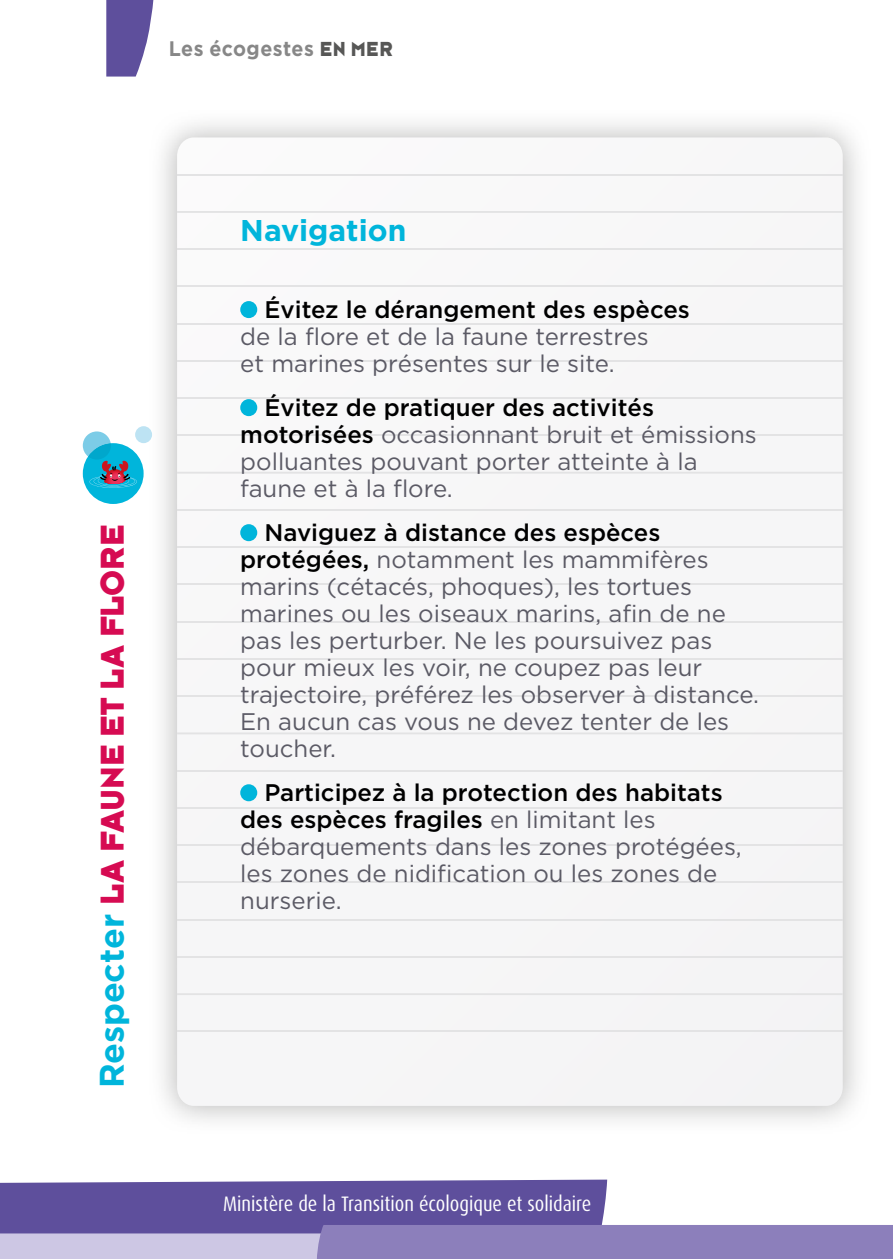
<style>
.page{position:relative;width:893px;height:1259px;background:#fff}
.page>*{position:absolute;margin:0;border:0;box-sizing:border-box;transform-origin:0 0}
.t1{font:34.2px "Typeface Six";letter-spacing:-.005em;color:#d60b52}
.t2{font:700 30px "Gotham";color:#00b5db}
.t3{font:24px/27px "Gotham";color:#5b5a65}
.t4{font:500 24px "Gotham";color:#000}
.t5{font:condensed 21px "Dax OT";color:#fff}
.t6{font:700 21px "Gotham";letter-spacing:.02em;color:#878787;scale:.93 1}
.s1{font-family:"Typeface Six";font-weight:400;color:#575756}
.s2{font-family:"Gotham";font-weight:700;color:#00b5db}
.s3{font-weight:500;color:#000}
</style>
<div class="page">
<div style="left:177px;top:137px;width:666px;height:969px;background:#f6f6f7"></div>
<hr style="left:177px;top:1030px;width:666px;height:2px;background:#e3e3e4">
<svg style="left:177px;top:993px;width:666px;height:2px"></svg>
<svg style="left:177px;top:732px;width:666px;height:2px"></svg>
<svg style="left:177px;top:472px;width:666px;height:1px"></svg>
<svg style="left:177px;top:211px;width:666px;height:2px"></svg>
<hr style="left:177px;top:956px;width:666px;height:2px;background:#e3e3e4">
<hr style="left:177px;top:918px;width:666px;height:2px;background:#e3e3e4">
<hr style="left:177px;top:881px;width:666px;height:2px;background:#e3e3e4">
<hr style="left:177px;top:844px;width:666px;height:2px;background:#e3e3e4">
<hr style="left:177px;top:807px;width:666px;height:2px;background:#e3e3e4">
<hr style="left:177px;top:769px;width:666px;height:2px;background:#e3e3e4">
<hr style="left:177px;top:695px;width:666px;height:2px;background:#e3e3e4">
<hr style="left:177px;top:658px;width:666px;height:2px;background:#e3e3e4">
<hr style="left:177px;top:621px;width:666px;height:1px;background:#e3e3e4">
<hr style="left:177px;top:583px;width:666px;height:2px;background:#e3e3e4">
<hr style="left:177px;top:546px;width:666px;height:2px;background:#e3e3e4">
<hr style="left:177px;top:509px;width:666px;height:2px;background:#e3e3e4">
<hr style="left:177px;top:434px;width:666px;height:2px;background:#e3e3e4">
<hr style="left:177px;top:397px;width:666px;height:2px;background:#e3e3e4">
<hr style="left:177px;top:360px;width:666px;height:2px;background:#e3e3e4">
<hr style="left:177px;top:323px;width:666px;height:2px;background:#e3e3e4">
<hr style="left:177px;top:285px;width:666px;height:2px;background:#e3e3e4">
<hr style="left:177px;top:248px;width:666px;height:2px;background:#e3e3e4">
<hr style="left:177px;top:174px;width:666px;height:2px;background:#e3e3e4">
<div style="left:240px;top:301px;width:17px;height:17px;background:#00b5db;border-radius:50%"></div>
<div style="left:240px;top:399px;width:17px;height:17px;background:#00b5db;border-radius:50%"></div>
<div style="left:240px;top:524px;width:17px;height:17px;background:#00b5db;border-radius:50%"></div>
<div style="left:240px;top:784px;width:17px;height:17px;background:#00b5db;border-radius:50%"></div>
<div style="left:83px;top:443px;width:61px;height:61px;background:#00b5db;border-radius:50%"></div>
<div style="left:135px;top:426px;width:17px;height:17px;background:#bde3f3;border-radius:50%"></div>
<svg style="left:106px;top:0;width:48px;height:77px;background:#796cac"></svg>
<div style="left:0;top:1179px;width:607px;height:46px;background:#5e4f9c"></div>
<svg style="left:0;top:1225px;width:893px;height:34px;background:#998dc3"></svg>
<svg style="left:83px;top:431px;width:54px;height:57px"></svg>
<p class="t6" style="left:169px;top:36px;width:243px">Les écogestes <span class="s1">EN MER</span></p>
<h1 class="t1" style="left:91px;top:1088px;width:565px;rotate:-90deg"><span class="s2">Respecter</span> LA FAUNE ET LA FLORE</h1>
<p class="t2" style="left:240px;top:213px;width:168px">Navigation</p>
<p class="t4" style="left:264px;top:296px;width:427px">Évitez le dérangement des espèces</p>
<p class="t3" style="left:240px;top:323px;width:410px">de la flore et de la faune terrestres et marines présentes sur le site.</p>
<p class="t3" style="left:240px;top:394px;width:518px;text-indent:24px"><span class="s3">Évitez de pratiquer des activités motorisées</span> occasionnant bruit et émissions polluantes pouvant porter atteinte à la faune et à la flore.</p>
<p class="t3" style="left:240px;top:519px;width:520px;text-indent:24px"><span class="s3">Naviguez à distance des espèces protégées,</span> notamment les mammifères marins (cétacés, phoques), les tortues marines ou les oiseaux marins, afin de ne pas les perturber. Ne les poursuivez pas pour mieux les voir, ne coupez pas leur trajectoire, préférez les observer à distance.<br>En aucun cas vous ne devez tenter de les toucher.</p>
<p class="t3" style="left:240px;top:779px;width:503px;text-indent:24px"><span class="s3">Participez à la protection des habitats des espèces fragiles</span> en limitant les débarquements dans les zones protégées, les zones de nidification ou les zones de nurserie.</p>
<p class="t5" style="left:223px;top:1190px;width:370px">Ministère de la Transition écologique et solidaire</p>
</div>
